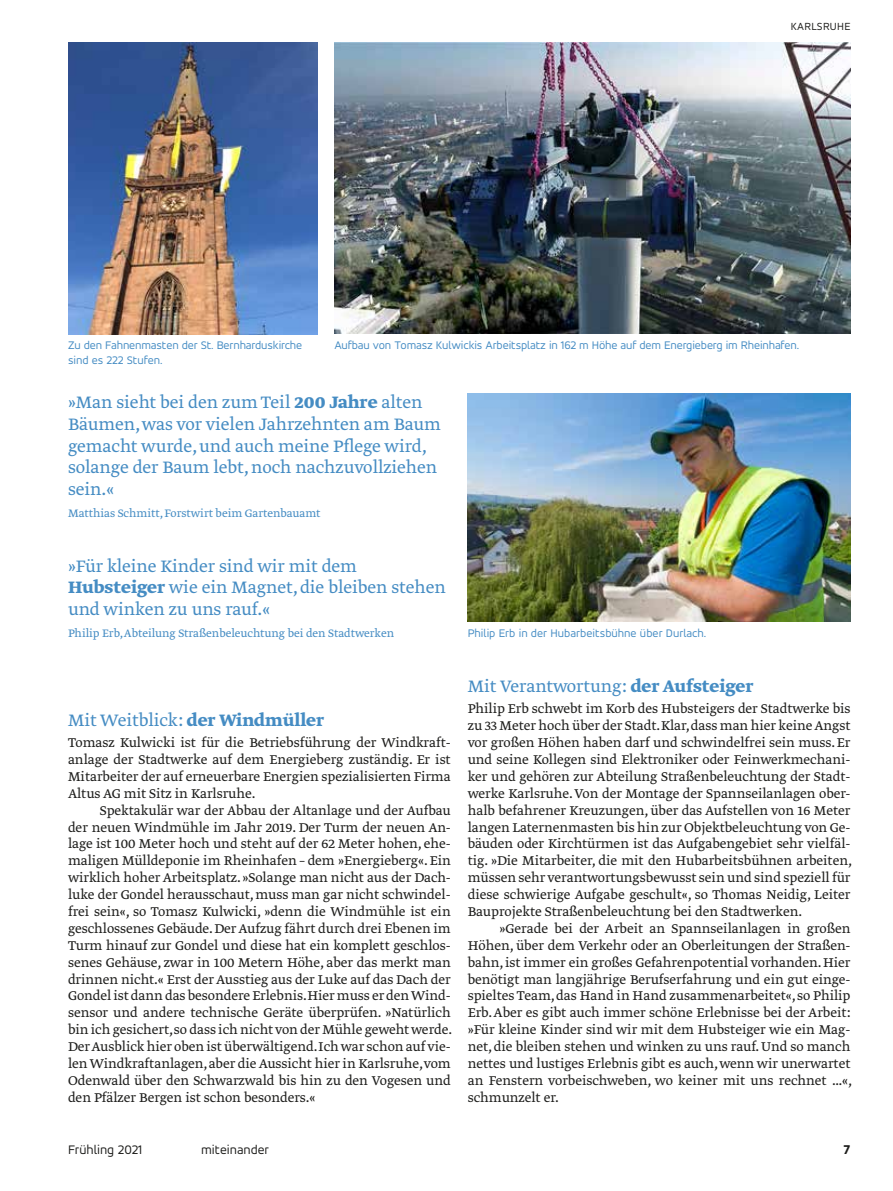
<style>
.page{position:relative;width:893px;height:1191px;background:#fff}
.page>*{position:absolute;margin:0;border:0;box-sizing:border-box;transform-origin:0 0}
.t1{font:19.5px/21.8px "Greta Text Pro Light Plus";color:#458cc3}
.t2{font:15px/16.8px "Greta Text Pro Light Plus";color:#1d1d1b;text-align:justify}
.t3{font:13.5px "Accord Alternate";color:#1d1d1b}
.t4{font:700 expanded 13.5px "Accord Alternate";color:#1d1d1b}
.t5{font:12.75px "Greta Text Pro Light Plus";color:#458cc3}
.t6{font:12px "Accord Alternate";letter-spacing:-.01em;color:#458cc3}
.t7{font:11.25px "Accord Alternate";letter-spacing:.025em;color:#1d1d1b}
.s1{font-family:"Greta Text Pro";font-weight:700}
</style>
<div class="page">
<img style="left:68px;top:43px;width:249px;height:291px">
<img style="left:468px;top:393px;width:382px;height:228px">
<img style="left:334px;top:43px;width:516px;height:291px">
<p class="t7" style="left:791px;top:19px;width:61px">KARLSRUHE</p>
<p class="t6" style="left:68px;top:338px;width:236px">Zu den Fahnenmasten der St. Bernharduskirche</p>
<p class="t6" style="left:334px;top:338px;width:466px">Aufbau von Tomasz Kulwickis Arbeitsplatz in 162 m Höhe auf dem Energieberg im Rheinhafen.</p>
<p class="t6" style="left:68px;top:353px;width:96px">sind es 222 Stufen.</p>
<h1 class="t1" style="left:68px;top:392px;width:374px">»Man sieht bei den zum Teil <span class="s1">200 Jahre</span> alten Bäumen, was vor vielen Jahrzehnten am Baum gemacht wurde, und auch meine Pflege wird, solange der Baum lebt, noch nachzuvollziehen sein.«</h1>
<p class="t5" style="left:68px;top:505px;width:254px">Matthias Schmitt, Forstwirt beim Gartenbauamt</p>
<h1 class="t1" style="left:68px;top:556px;width:379px">»Für kleine Kinder sind wir mit dem<br><span class="s1">Hubsteiger</span> wie ein Magnet, die bleiben stehen und winken zu uns rauf.«</h1>
<p class="t5" style="left:68px;top:625px;width:328px">Philip Erb, Abteilung Straßenbeleuchtung bei den Stadtwerken</p>
<h1 class="t1" style="left:68px;top:710px;width:258px">Mit Weitblick: <span class="s1">der Windmüller</span></h1>
<p class="t2" style="left:68px;top:735px;width:384px">Tomasz Kulwicki ist für die Betriebsführung der Windkraft&shy;anlage der Stadtwerke auf dem Energieberg zuständig. Er ist Mitarbeiter der auf erneuerbare Energien spezialisierten Firma Altus AG mit Sitz in Karlsruhe.</p>
<p class="t2" style="left:68px;top:802px;width:386px;text-indent:32px">Spektakulär war der Abbau der Altanlage und der Aufbau der neuen Windmühle im Jahr 2019. Der Turm der neuen An&shy;lage ist 100 Meter hoch und steht auf der 62 Meter hohen, ehe&shy;maligen Mülldeponie im Rheinhafen – dem »Energieberg«. Ein wirklich hoher Arbeitsplatz. »Solange man nicht aus der Dach&shy;luke der Gondel herausschaut, muss man gar nicht schwindel&shy;frei sein«, so Tomasz Kulwicki, »denn die Windmühle ist ein geschlossenes Gebäude. Der Aufzug fährt durch drei Ebenen im Turm hinauf zur Gondel und diese hat ein komplett geschlos&shy;senes Gehäuse, zwar in 100 Metern Höhe, aber das merkt man drinnen nicht.« Erst der Ausstieg aus der Luke auf das Dach der Gondel ist dann das besondere Erlebnis.Hier muss er den Wind&shy;sensor und andere technische Geräte überprüfen. »Natürlich bin ich gesichert,so dass ich nicht von der Mühle geweht werde.<br>Der Ausblick hier oben ist überwältigend.Ich war schon auf vie&shy;len Windkraftanlagen, aber die Aussicht hier in Karlsruhe, vom Odenwald über den Schwarzwald bis hin zu den Vogesen und den Pfälzer Bergen ist schon besonders.«</p>
<p class="t3" style="left:68px;top:1141px;width:76px">Frühling 2021</p>
<p class="t3" style="left:201px;top:1141px;width:69px">miteinander</p>
<p class="t6" style="left:468px;top:626px;width:240px">Philip Erb in der Hubarbeitsbühne über Durlach.</p>
<h1 class="t1" style="left:468px;top:676px;width:287px">Mit Verantwortung: <span class="s1">der Aufsteiger</span></h1>
<p class="t2" style="left:468px;top:701px;width:386px">Philip Erb schwebt im Korb des Hubsteigers der Stadtwerke bis zu 33 Meter hoch über der Stadt. Klar, dass man hier keine Angst vor großen Höhen haben darf und schwindelfrei sein muss. Er und seine Kollegen sind Elektroniker oder Feinwerkmechani&shy;ker und gehören zur Abteilung Straßenbeleuchtung der Stadt&shy;werke Karlsruhe. Von der Montage der Spannseilanlagen ober&shy;halb befahrener Kreuzungen, über das Aufstellen von 16 Meter langen Laternenmasten bis hin zur Objektbeleuchtung von Ge&shy;bäuden oder Kirchtürmen ist das Aufgabengebiet sehr vielfäl&shy;tig. »Die Mitarbeiter, die mit den Hubarbeitsbühnen arbeiten, müssen sehr verantwortungsbewusst sein und sind speziell für diese schwierige Aufgabe geschult«, so Thomas Neidig, Leiter Bauprojekte Straßenbeleuchtung bei den Stadtwerken.</p>
<p class="t2" style="left:468px;top:920px;width:386px;text-indent:32px">»Gerade bei der Arbeit an Spannseilanlagen in großen Höhen, über dem Verkehr oder an Oberleitungen der Straßen&shy;bahn, ist immer ein großes Gefahrenpotential vorhanden. Hier benötigt man langjährige Berufserfahrung und ein gut einge&shy;spieltes Team, das Hand in Hand zusammenarbeitet«, so Philip Erb. Aber es gibt auch immer schöne Erlebnisse bei der Arbeit: »Für kleine Kinder sind wir mit dem Hubsteiger wie ein Mag&shy;net, die bleiben stehen und winken zu uns rauf. Und so manch nettes und lustiges Erlebnis gibt es auch, wenn wir unerwartet an Fenstern vorbeischweben, wo keiner mit uns rechnet …«, schmunzelt er.</p>
<p class="t4" style="left:844px;top:1141px;width:8px">7</p>
</div>
